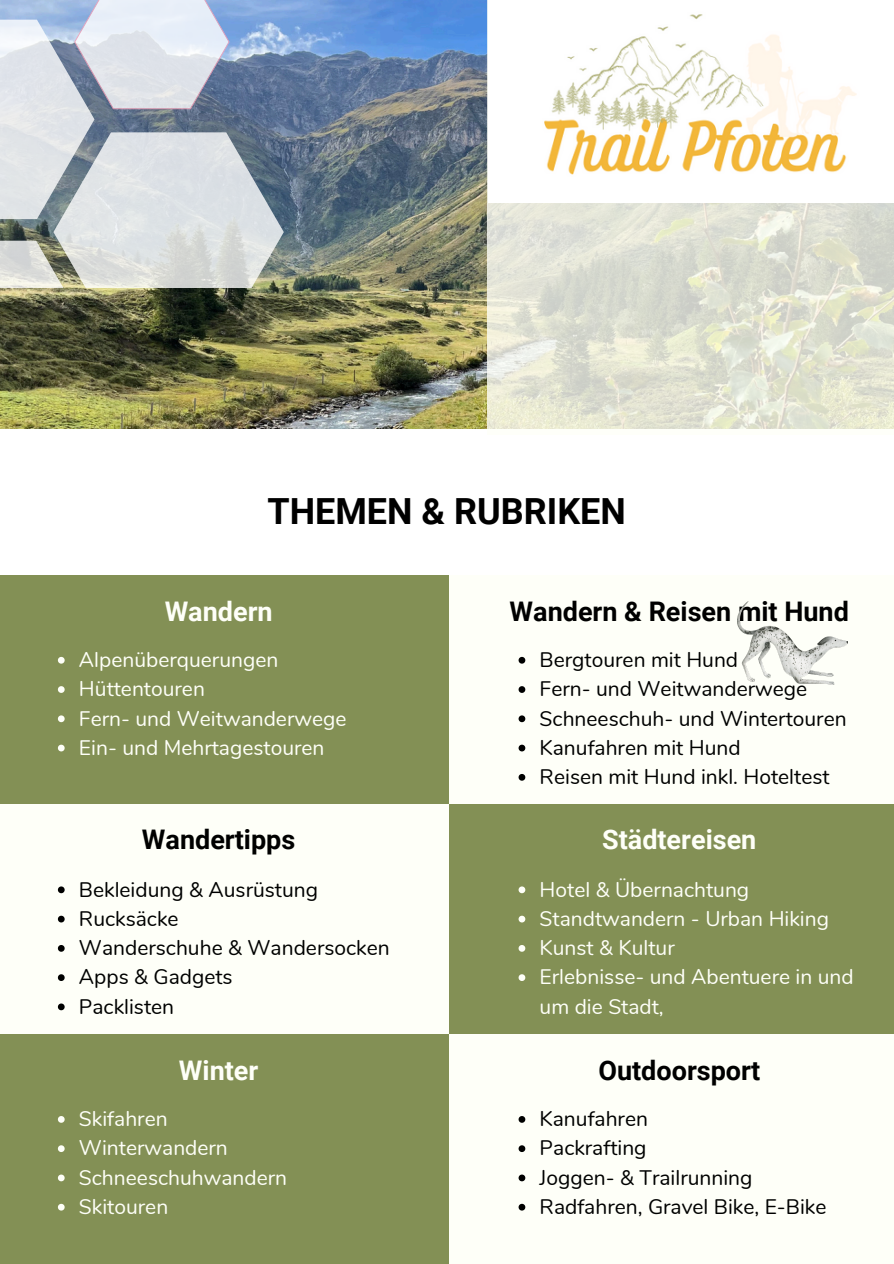
<style>
.page{position:relative;width:894px;height:1264px;background:#fff}
.page>*{position:absolute;margin:0;border:0;box-sizing:border-box;transform-origin:0 0}
.t1{font:700 36px "Roboto";color:#000}
.t2{font:700 27px "Roboto";color:#000}
.t3{font:700 27px "Roboto";color:#fefff8}
.t4{font:21px "Nunito";color:#000}
.t5{font:21px/29.2px "Nunito";color:#fefff8}
</style>
<div class="page">
<div style="left:0;top:574px;width:448px;height:230px;background:#839055"></div>
<div style="left:449px;top:574px;width:444px;height:230px;background:#fefff8"></div>
<div style="left:449px;top:804px;width:444px;height:229px;background:#839055"></div>
<div style="left:0;top:804px;width:448px;height:229px;background:#fefff8"></div>
<svg style="left:58px;top:657px;width:7px;height:6px"></svg>
<svg style="left:58px;top:686px;width:7px;height:7px"></svg>
<svg style="left:58px;top:715px;width:7px;height:7px"></svg>
<svg style="left:58px;top:744px;width:7px;height:7px"></svg>
<svg style="left:518px;top:657px;width:7px;height:6px"></svg>
<svg style="left:518px;top:686px;width:7px;height:7px"></svg>
<svg style="left:518px;top:715px;width:7px;height:7px"></svg>
<svg style="left:518px;top:744px;width:7px;height:7px"></svg>
<svg style="left:518px;top:774px;width:7px;height:6px"></svg>
<svg style="left:58px;top:886px;width:7px;height:7px"></svg>
<svg style="left:58px;top:915px;width:7px;height:7px"></svg>
<svg style="left:58px;top:945px;width:7px;height:6px"></svg>
<svg style="left:58px;top:974px;width:7px;height:7px"></svg>
<svg style="left:58px;top:1003px;width:7px;height:7px"></svg>
<svg style="left:518px;top:886px;width:7px;height:7px"></svg>
<svg style="left:518px;top:915px;width:7px;height:7px"></svg>
<svg style="left:518px;top:945px;width:7px;height:6px"></svg>
<svg style="left:518px;top:974px;width:7px;height:7px"></svg>
<div style="left:0;top:1033px;width:448px;height:230px;background:#839055"></div>
<div style="left:449px;top:1033px;width:444px;height:230px;background:#fefff8"></div>
<svg style="left:58px;top:1116px;width:7px;height:6px"></svg>
<svg style="left:58px;top:1145px;width:7px;height:6px"></svg>
<svg style="left:58px;top:1174px;width:7px;height:7px"></svg>
<svg style="left:58px;top:1203px;width:7px;height:7px"></svg>
<svg style="left:518px;top:1116px;width:7px;height:6px"></svg>
<svg style="left:518px;top:1145px;width:7px;height:6px"></svg>
<svg style="left:518px;top:1174px;width:7px;height:7px"></svg>
<svg style="left:518px;top:1203px;width:7px;height:7px"></svg>
<img style="left:0;top:0;width:487px;height:428px">
<svg style="left:487px;top:0;width:406px;height:429px;background:#e0e1d3"></svg>
<svg style="left:0;top:0;width:283px;height:288px;background:#bfc7d0"></svg>
<img style="left:737px;top:602px;width:110px;height:82px">
<img style="left:488px;top:0;width:405px;height:202px">
<p class="t1" style="left:267px;top:490px;width:360px">THEMEN &amp; RUBRIKEN</p>
<p class="t3" style="left:165px;top:595px;width:109px">Wandern</p>
<p class="t2" style="left:509px;top:595px;width:341px">Wandern &amp; Reisen mit Hund</p>
<h3 class="t5" style="left:79px;top:645px;width:201px">Alpenüberquerungen</h3>
<p class="t5" style="left:79px;top:674px;width:127px">Hüttentouren</p>
<h2 class="t5" style="left:79px;top:704px;width:269px">Fern- und Weitwanderwege</h2>
<h4 class="t5" style="left:79px;top:733px;width:247px">Ein- und Mehrtagestouren</h4>
<p class="t4" style="left:539px;top:645px;width:200px">Bergtouren mit Hund</p>
<p class="t4" style="left:539px;top:675px;width:269px">Fern- und Weitwanderwege</p>
<p class="t4" style="left:539px;top:704px;width:308px">Schneeschuh- und Wintertouren</p>
<h4 class="t4" style="left:539px;top:733px;width:202px">Kanufahren mit Hund</h4>
<p class="t4" style="left:539px;top:762px;width:291px">Reisen mit Hund inkl. Hoteltest</p>
<p class="t2" style="left:142px;top:824px;width:155px">Wandertipps</p>
<h1 class="t3" style="left:602px;top:824px;width:156px">Städtereisen</h1>
<p class="t4" style="left:79px;top:875px;width:240px">Bekleidung &amp; Ausrüstung</p>
<p class="t4" style="left:79px;top:904px;width:101px">Rucksäcke</p>
<p class="t4" style="left:79px;top:933px;width:312px">Wanderschuhe &amp; Wandersocken</p>
<p class="t4" style="left:79px;top:963px;width:155px">Apps &amp; Gadgets</p>
<h4 class="t4" style="left:79px;top:992px;width:97px">Packlisten</h4>
<p class="t5" style="left:539px;top:875px;width:211px">Hotel &amp; Übernachtung</p>
<p class="t5" style="left:539px;top:904px;width:291px">Standtwandern - Urban Hiking</p>
<p class="t5" style="left:539px;top:933px;width:136px">Kunst &amp; Kultur</p>
<p class="t5" style="left:539px;top:962px;width:315px">Erlebnisse- und Abentuere in und um die Stadt,</p>
<h4 class="t3" style="left:179px;top:1054px;width:81px">Winter</h4>
<p class="t2" style="left:598px;top:1054px;width:163px">Outdoorsport</p>
<p class="t5" style="left:79px;top:1104px;width:90px">Skifahren</p>
<p class="t5" style="left:79px;top:1133px;width:150px">Winterwandern</p>
<p class="t5" style="left:79px;top:1163px;width:210px">Schneeschuhwandern</p>
<p class="t5" style="left:79px;top:1192px;width:91px">Skitouren</p>
<p class="t4" style="left:539px;top:1104px;width:110px">Kanufahren</p>
<h4 class="t4" style="left:539px;top:1134px;width:108px">Packrafting</h4>
<p class="t4" style="left:539px;top:1163px;width:214px">Joggen- &amp; Trailrunning</p>
<p class="t4" style="left:539px;top:1192px;width:288px">Radfahren, Gravel Bike, E-Bike</p>
</div>
